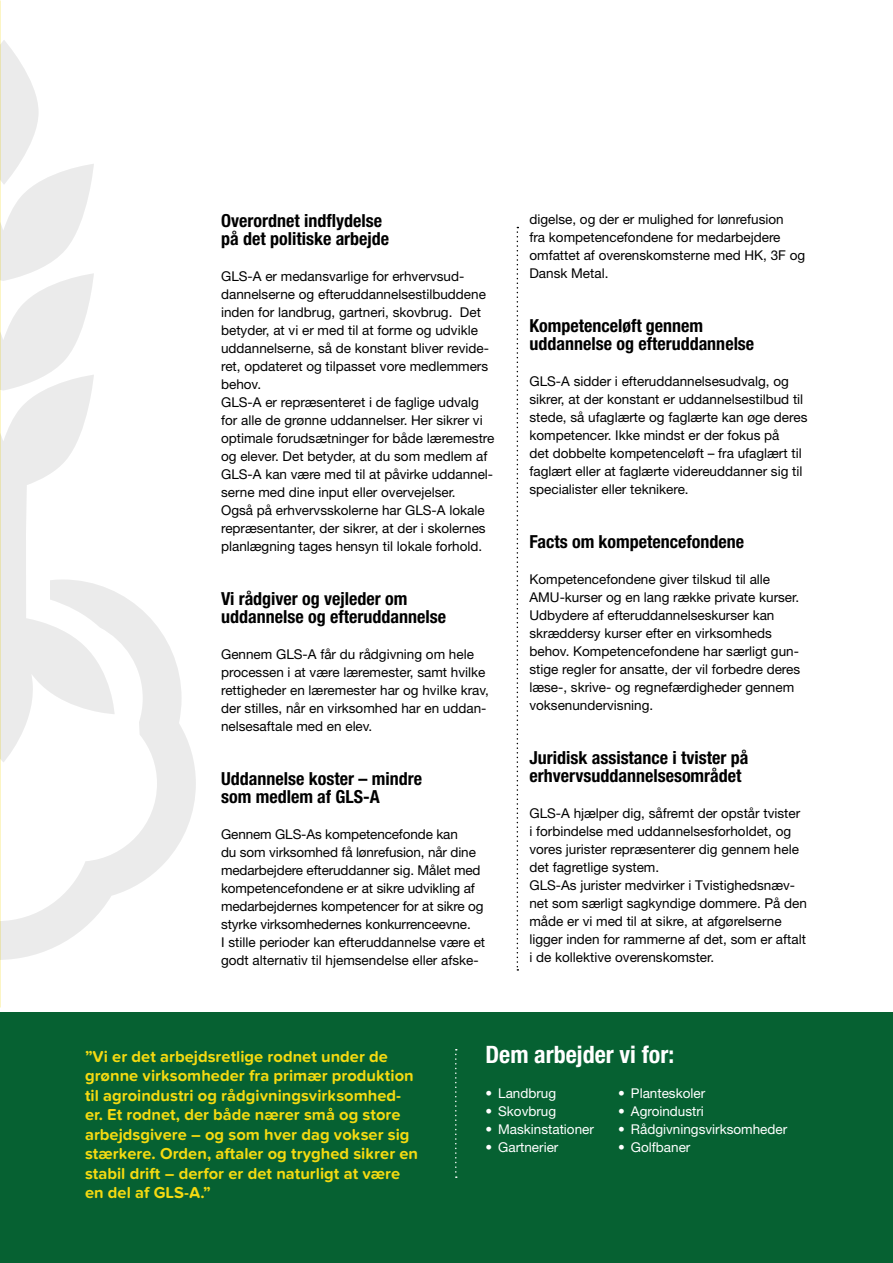
<style>
.page{position:relative;width:893px;height:1263px;background:#fff}
.page>*{position:absolute;margin:0;border:0;box-sizing:border-box;transform-origin:0 0}
.t1{font:700 condensed 24px "Helvetica Neue LT Pro";color:#fff}
.t2{font:700 condensed 18px/18px "Helvetica Neue LT Pro";color:#000}
.t3{font:700 16.5px/19.5px "Proxima Nova Soft";color:#f4da11}
.t4{font:13.5px/18px "Helvetica Neue LT Pro";color:#000}
.t5{font:13.5px "Helvetica Neue LT Pro";color:#fff}
</style>
<div class="page">
<svg style="left:0;top:40px;width:94px;height:538px"></svg>
<svg style="left:0;top:578px;width:196px;height:382px"></svg>
<div style="left:0;top:1012px;width:893px;height:251px;background:#066132"></div>
<svg style="left:517px;top:227px;width:1px;height:744px"></svg>
<svg style="left:455px;top:1049px;width:2px;height:129px"></svg>
<h2 class="t2" style="left:221px;top:211px;width:170px">Overordnet indflydelse på det politiske arbejde</h2>
<p class="t4" style="left:221px;top:267px;width:275px">GLS-A er medansvarlige for erhvervsud&shy;dannelserne og efteruddannelsestilbuddene inden for landbrug, gartneri, skovbrug. Det betyder, at vi er med til at forme og udvikle uddannelserne, så de konstant bliver revide&shy;ret, opdateret og tilpasset vore medlemmers behov.<br>GLS-A er repræsenteret i de faglige udvalg for alle de grønne uddannelser. Her sikrer vi optimale forudsætninger for både læremestre og elever. Det betyder, at du som medlem af GLS-A kan være med til at påvirke uddannel&shy;serne med dine input eller overvejelser.<br>Også på erhvervsskolerne har GLS-A lokale repræsentanter, der sikrer, at der i skolernes planlægning tages hensyn til lokale forhold.</p>
<h2 class="t2" style="left:221px;top:589px;width:226px">Vi rådgiver og vejleder om uddannelse og efteruddannelse</h2>
<p class="t4" style="left:221px;top:645px;width:269px">Gennem GLS-A får du rådgivning om hele processen i at være læremester, samt hvilke rettigheder en læremester har og hvilke krav, der stilles, når en virksomhed har en uddan&shy;nelsesaftale med en elev.</p>
<h2 class="t2" style="left:221px;top:769px;width:202px">Uddannelse koster – mindre som medlem af GLS-A</h2>
<p class="t4" style="left:221px;top:825px;width:266px">Gennem GLS-As kompetencefonde kan<br>du som virksomhed få lønrefusion, når dine medarbejdere efteruddanner sig. Målet med kompetencefondene er at sikre udvikling af medarbejdernes kompetencer for at sikre og styrke virksomhedernes konkurrenceevne.<br>I stille perioder kan efteruddannelse være et godt alternativ til hjemsendelse eller afske-</p>
<p class="t4" style="left:529px;top:209px;width:277px">digelse, og der er mulighed for lønrefusion<br>fra kompetencefondene for medarbejdere omfattet af overenskomsterne med HK, 3F og Dansk Metal.</p>
<h2 class="t2" style="left:529px;top:316px;width:226px">Kompetenceløft gennem uddannelse og efteruddannelse</h2>
<p class="t4" style="left:529px;top:371px;width:280px">GLS-A sidder i efteruddannelsesudvalg, og sikrer, at der konstant er uddannelsestilbud til stede, så ufaglærte og faglærte kan øge deres kompetencer. Ikke mindst er der fokus på<br>det dobbelte kompetenceløft – fra ufaglært til faglært eller at faglærte videreuddanner sig til specialister eller teknikere.</p>
<h2 class="t2" style="left:529px;top:532px;width:216px">Facts om kompetencefondene</h2>
<p class="t4" style="left:529px;top:569px;width:272px">Kompetencefondene giver tilskud til alle AMU-kurser og en lang række private kurser.<br>Udbydere af efteruddannelseskurser kan skræddersy kurser efter en virksomheds behov. Kompetencefondene har særligt gun&shy;stige regler for ansatte, der vil forbedre deres læse-, skrive- og regnefærdigheder gennem voksenundervisning.</p>
<h2 class="t2" style="left:529px;top:748px;width:221px">Juridisk assistance i tvister på erhvervsuddannelsesområdet</h2>
<p class="t4" style="left:529px;top:803px;width:279px">GLS-A hjælper dig, såfremt der opstår tvister<br>i forbindelse med uddannelsesforholdet, og vores jurister repræsenterer dig gennem hele det fagretlige system.<br>GLS-As jurister medvirker i Tvistighedsnæv&shy;net som særligt sagkyndige dommere. På den måde er vi med til at sikre, at afgørelserne ligger inden for rammerne af det, som er aftalt i de kollektive overenskomster.</p>
<p class="t3" style="left:85px;top:1047px;width:335px">”Vi er det arbejdsretlige rodnet under de grønne virksomheder fra primær produktion til agroindustri og rådgivningsvirksomhed&shy;er. Et rodnet, der både nærer små og store arbejdsgivere – og som hver dag vokser sig stærkere. Orden, aftaler og tryghed sikrer en stabil drift – derfor er det naturligt at være en del af GLS-A.”</p>
<h1 class="t1" style="left:485px;top:1040px;width:190px">Dem arbejder vi for:</h1>
<p class="t5" style="left:485px;top:1085px;width:72px">• Landbrug</p>
<p class="t5" style="left:485px;top:1103px;width:72px">• Skovbrug</p>
<p class="t5" style="left:485px;top:1121px;width:110px">• Maskinstationer</p>
<p class="t5" style="left:485px;top:1139px;width:74px">• Gartnerier</p>
<p class="t5" style="left:618px;top:1085px;width:89px">• Planteskoler</p>
<p class="t5" style="left:618px;top:1103px;width:87px">• Agroindustri</p>
<p class="t5" style="left:618px;top:1121px;width:171px">• Rådgivningsvirksomheder</p>
<p class="t5" style="left:618px;top:1139px;width:74px">• Golfbaner</p>
</div>
